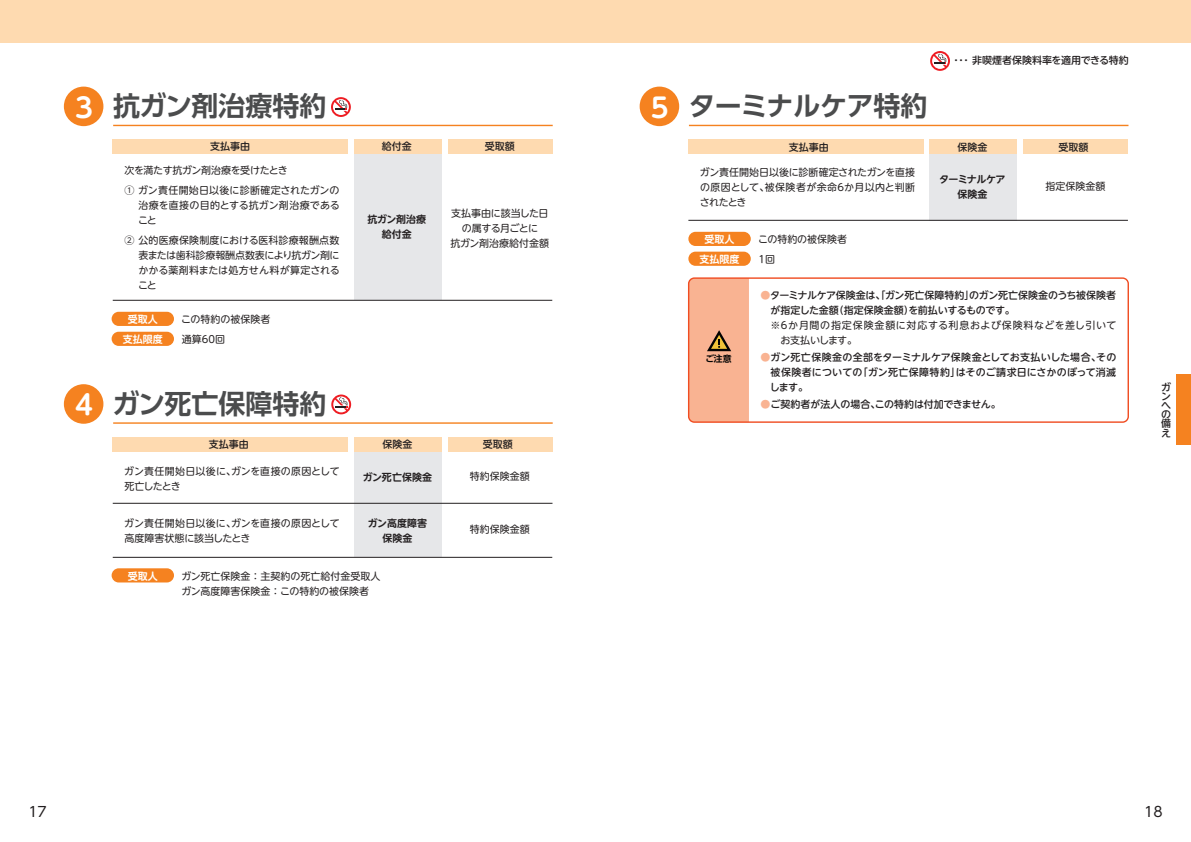
<style>
.page{position:relative;width:1191px;height:842px;background:#fff}
.page>*{position:absolute;margin:0;border:0;box-sizing:border-box;transform-origin:0 0}
.t1{font:700 27px "UD Shin Go Pro De";letter-spacing:-.005em;color:#4b4c4d}
.t2{font:14px "UD Shin Go Pro";color:#231f20}
.t3{font:10px/15px "UD Shin M Go Pro";color:#231f20}
.t4{font:500 10px/9.3px "UD Shin M Go Pro";color:#231f20;text-align:justify}
.t5{font:10px/15px "UD Shin M Go Pro";letter-spacing:.06em;color:#231f20}
.t6{font:10px/15px "UD Shin M Go Pro";letter-spacing:-.025em;color:#231f20;text-align:center}
.t7{font:700 10px/15px "UD Shin M Go Pro De";color:#231f20;text-align:center}
.t8{font:700 10px "UD Shin M Go Pro De";color:#fff}
.t9{font:700 10px/15px "UD Shin M Go Pro De";letter-spacing:-.05em;color:#231f20;text-align:center}
.t10{font:700 8.9px "UD Shin Go Pro De";color:#030303}
.s1{font-family:"UD Shin M Go Pro De";color:#fff}
.s2{font-weight:400}
.s3{color:#f9b392}
</style>
<div class="page">
<div style="left:0;top:0;width:1191px;height:43px;background:#fedab0"></div>
<div style="left:1176px;top:374px;width:15px;height:71px;background:#f58220"></div>
<svg style="left:930px;top:51px;width:20px;height:20px"></svg>
<div style="left:64px;top:384px;width:39px;height:40px;background:#f58220;border-radius:50%"></div>
<hr style="left:113px;top:422px;width:440px;height:2px;background:#f58220">
<div style="left:112px;top:568px;width:62px;height:14px;background:#f58220;border-radius:7px"></div>
<div style="left:353px;top:451px;width:88px;height:106px;background:#e6e7e9"></div>
<div style="left:113px;top:437px;width:235px;height:14px;background:#fedab0"></div>
<div style="left:353px;top:437px;width:88px;height:14px;background:#fedab0"></div>
<hr style="left:113px;top:503px;width:439px;height:1px;background:#231f20">
<hr style="left:113px;top:557px;width:439px;height:1px;background:#231f20">
<div style="left:447px;top:437px;width:105px;height:14px;background:#fedab0"></div>
<svg style="left:331px;top:394px;width:20px;height:20px"></svg>
<div style="left:112px;top:332px;width:62px;height:14px;background:#f58220;border-radius:7px"></div>
<div style="left:112px;top:312px;width:62px;height:14px;background:#f58220;border-radius:7px"></div>
<div style="left:353px;top:153px;width:88px;height:147px;background:#e6e7e9"></div>
<div style="left:113px;top:139px;width:235px;height:14px;background:#fedab0"></div>
<div style="left:353px;top:139px;width:88px;height:14px;background:#fedab0"></div>
<hr style="left:113px;top:300px;width:439px;height:1px;background:#231f20">
<div style="left:64px;top:87px;width:39px;height:39px;background:#f58220;border-radius:50%"></div>
<hr style="left:113px;top:125px;width:440px;height:1px;background:#f58220">
<div style="left:447px;top:139px;width:105px;height:14px;background:#fedab0"></div>
<svg style="left:331px;top:97px;width:20px;height:20px"></svg>
<div style="left:639px;top:87px;width:40px;height:39px;background:#f58220;border-radius:50%"></div>
<hr style="left:689px;top:125px;width:439px;height:1px;background:#f58220">
<div style="left:688px;top:277px;width:441px;height:146px;border:1px solid #f04d22;border-radius:6px"></div>
<svg style="left:688px;top:278px;width:61px;height:144px;background:#f4ac8b"></svg>
<div style="left:929px;top:154px;width:88px;height:66px;background:#e6e7e9"></div>
<div style="left:688px;top:140px;width:235px;height:14px;background:#fedab0"></div>
<div style="left:929px;top:140px;width:88px;height:14px;background:#fedab0"></div>
<div style="left:1023px;top:140px;width:105px;height:14px;background:#fedab0"></div>
<hr style="left:688px;top:220px;width:440px;height:1px;background:#231f20">
<div style="left:688px;top:252px;width:63px;height:14px;background:#f58220;border-radius:7px"></div>
<div style="left:688px;top:232px;width:63px;height:14px;background:#f58220;border-radius:7px"></div>
<h1 class="t1" style="left:75px;top:84px;width:253px"><span class="s1">3</span> 抗ガン剤治療特約</h1>
<p class="t4" style="left:210px;top:141px;width:41px">支払事由</p>
<p class="t4" style="left:382px;top:141px;width:31px">給付金</p>
<p class="t4" style="left:485px;top:141px;width:31px">受取額</p>
<p class="t3" style="left:125px;top:160px;width:216px;line-height:20px">次を満たす抗ガン剤治療を受けたとき<br>① ガン責任開始日以後に診断確定されたガンの</p>
<p class="t3" style="left:138px;top:197px;width:203px">治療を直接の目的とする抗ガン剤治療であること</p>
<p class="t3" style="left:138px;top:232px;width:203px;text-align:justify;text-indent:-13px">② 公的医療保険制度における医科診療報酬点数表または歯科診療報酬点数表により抗ガン剤にかかる薬剤料または処方せん料が算定されること</p>
<p class="t8" style="left:128px;top:311px;width:31px">受取人</p>
<p class="t3" style="left:181px;top:311px;width:91px">この特約の被保険者</p>
<p class="t8" style="left:123px;top:331px;width:41px">支払限度</p>
<p class="t3" style="left:182px;top:331px;width:45px">通算60回</p>
<h1 class="t1" style="left:75px;top:382px;width:253px"><span class="s1">4</span> ガン死亡保障特約</h1>
<p class="t7" style="left:367px;top:211px;width:60px">抗ガン剤治療給付金</p>
<p class="t6" style="left:450px;top:205px;width:100px">支払事由に該当した日の属する月ごとに<br>抗ガン剤治療給付金額</p>
<p class="t4" style="left:209px;top:439px;width:41px">支払事由</p>
<p class="t4" style="left:382px;top:439px;width:31px">保険金</p>
<p class="t4" style="left:483px;top:439px;width:32px">受取額</p>
<p class="t3" style="left:124px;top:463px;width:217px">ガン責任開始日以後に、ガンを直接の原因として死亡したとき</p>
<p class="t3" style="left:124px;top:515px;width:217px">ガン責任開始日以後に、ガンを直接の原因として高度障害状態に該当したとき</p>
<p class="t7" style="left:368px;top:516px;width:61px">ガン高度障害保険金</p>
<p class="t7" style="left:363px;top:469px;width:71px">ガン死亡保険金</p>
<p class="t8" style="left:128px;top:568px;width:31px">受取人</p>
<p class="t3" style="left:181px;top:568px;width:200px">ガン死亡保険金：主契約の死亡給付金受取人ガン高度障害保険金：この特約の被保険者</p>
<p class="t3" style="left:470px;top:468px;width:61px">特約保険金額</p>
<p class="t3" style="left:470px;top:521px;width:61px">特約保険金額</p>
<h1 class="t1" style="left:651px;top:84px;width:278px"><span class="s1">5</span> ターミナルケア特約</h1>
<p class="t4" style="left:951px;top:55px;width:179px"><span class="s2">・・・</span> 非喫煙者保険料率を適用できる特約</p>
<p class="t4" style="left:789px;top:142px;width:41px">支払事由</p>
<p class="t4" style="left:957px;top:142px;width:31px">保険金</p>
<p class="t4" style="left:1058px;top:142px;width:31px">受取額</p>
<p class="t3" style="left:699px;top:164px;width:217px;text-align:justify">ガン責任開始日以後に診断確定されたガンを直接の原因として、被保険者が余命６か月以内と判断されたとき</p>
<p class="t8" style="left:704px;top:231px;width:31px">受取人</p>
<p class="t3" style="left:758px;top:231px;width:91px">この特約の被保険者</p>
<p class="t8" style="left:699px;top:251px;width:41px">支払限度</p>
<p class="t3" style="left:758px;top:251px;width:18px">1回</p>
<p class="t9" style="left:939px;top:171px;width:68px">ターミナルケア保険金</p>
<p class="t3" style="left:1045px;top:178px;width:61px">指定保険金額</p>
<p class="t10" style="left:705px;top:351px;width:28px">ご注意</p>
<p class="t4" style="left:770px;top:287px;width:347px;line-height:15px;text-indent:-10px"><span class="s3">●</span>ターミナルケア保険金は、「ガン死亡保障特約」のガン死亡保険金のうち被保険者が指定した金額（指定保険金額）を前払いするものです。</p>
<p class="t5" style="left:780px;top:317px;width:338px;text-indent:-10px">※6か月間の指定保険金額に対応する利息および保険料などを差し引いてお支払いします。</p>
<p class="t4" style="left:769px;top:349px;width:348px;line-height:15px;text-indent:-9px"><span class="s3">●</span>ガン死亡保険金の全部をターミナルケア保険金としてお支払いした場合、その被保険者についての「ガン死亡保障特約」はそのご請求日にさかのぼって消滅します。</p>
<p class="t4" style="left:760px;top:399px;width:242px"><span class="s3">●</span>ご契約者が法人の場合、この特約は付加できません。</p>
<p class="t4" style="left:1161px;top:382px;width:11px">ガンへの備え</p>
<h2 class="t2" style="left:28px;top:800px;width:20px">17</h2>
<h2 class="t2" style="left:1144px;top:800px;width:20px">18</h2>
</div>
